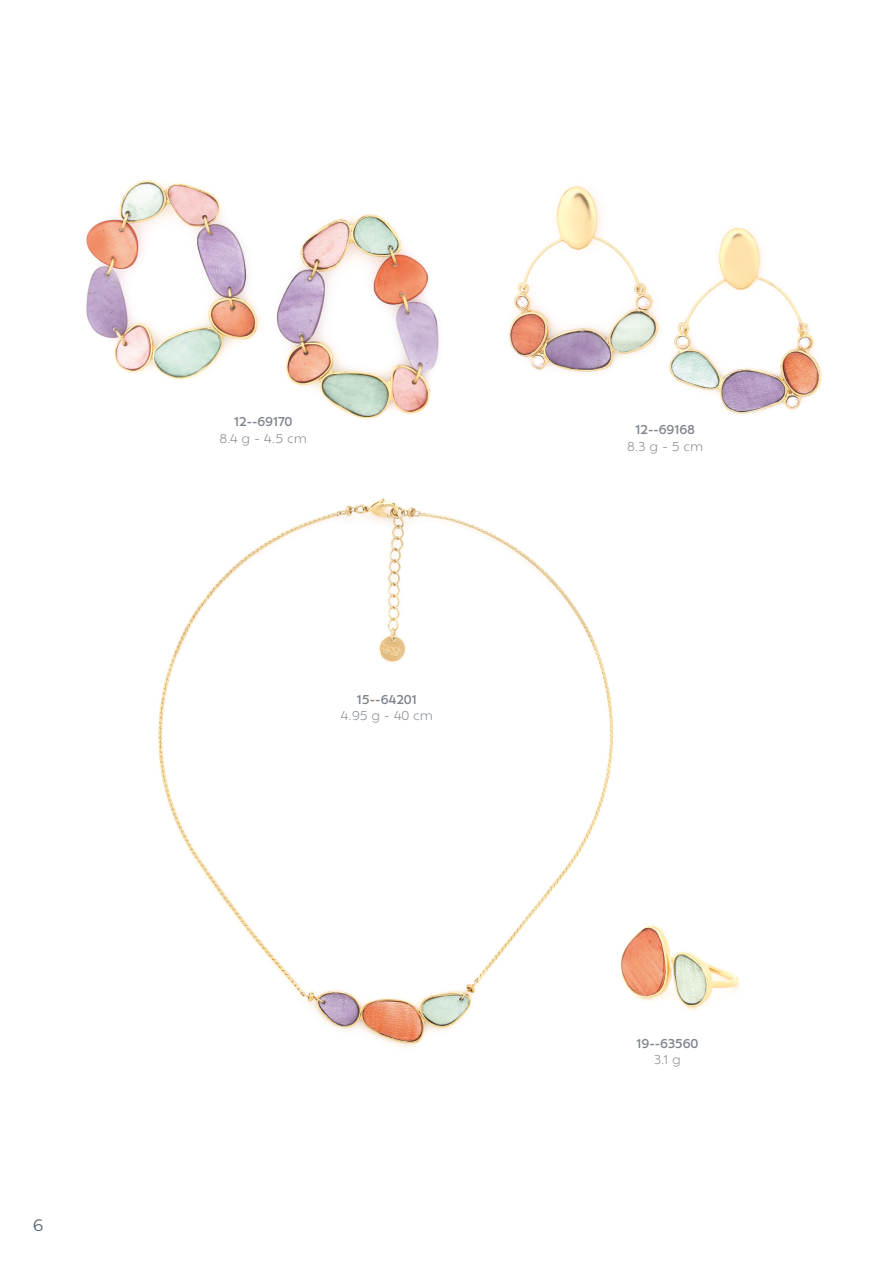
<style>
.page{position:relative;width:893px;height:1263px;background:#fff}
.page>*{position:absolute;margin:0;border:0;box-sizing:border-box;transform-origin:0 0}
.t1{font:16.5px "Montserrat";color:#505d68}
.t2{font:500 12px "Ofelia Text";letter-spacing:-.005em;color:#7e858d}
.t3{font:300 12px "Ofelia Text";color:#7e858d}
</style>
<div class="page">
<img style="left:158px;top:498px;width:456px;height:549px">
<img style="left:609px;top:913px;width:131px;height:109px">
<img style="left:509px;top:186px;width:313px;height:228px">
<img style="left:86px;top:180px;width:353px;height:239px">
<p class="t2" style="left:234px;top:413px;width:60px">12--69170</p>
<p class="t3" style="left:220px;top:429px;width:89px">8.4 g - 4.5 cm</p>
<p class="t2" style="left:357px;top:690px;width:61px">15--64201</p>
<p class="t3" style="left:340px;top:707px;width:94px">4.95 g - 40 cm</p>
<h1 class="t1" style="left:33px;top:1214px;width:12px">6</h1>
<p class="t2" style="left:636px;top:421px;width:61px">12--69168</p>
<p class="t3" style="left:627px;top:437px;width:78px">8.3 g - 5 cm</p>
<p class="t2" style="left:636px;top:1034px;width:64px">19--63560</p>
<p class="t3" style="left:654px;top:1051px;width:28px">3.1 g</p>
</div>
